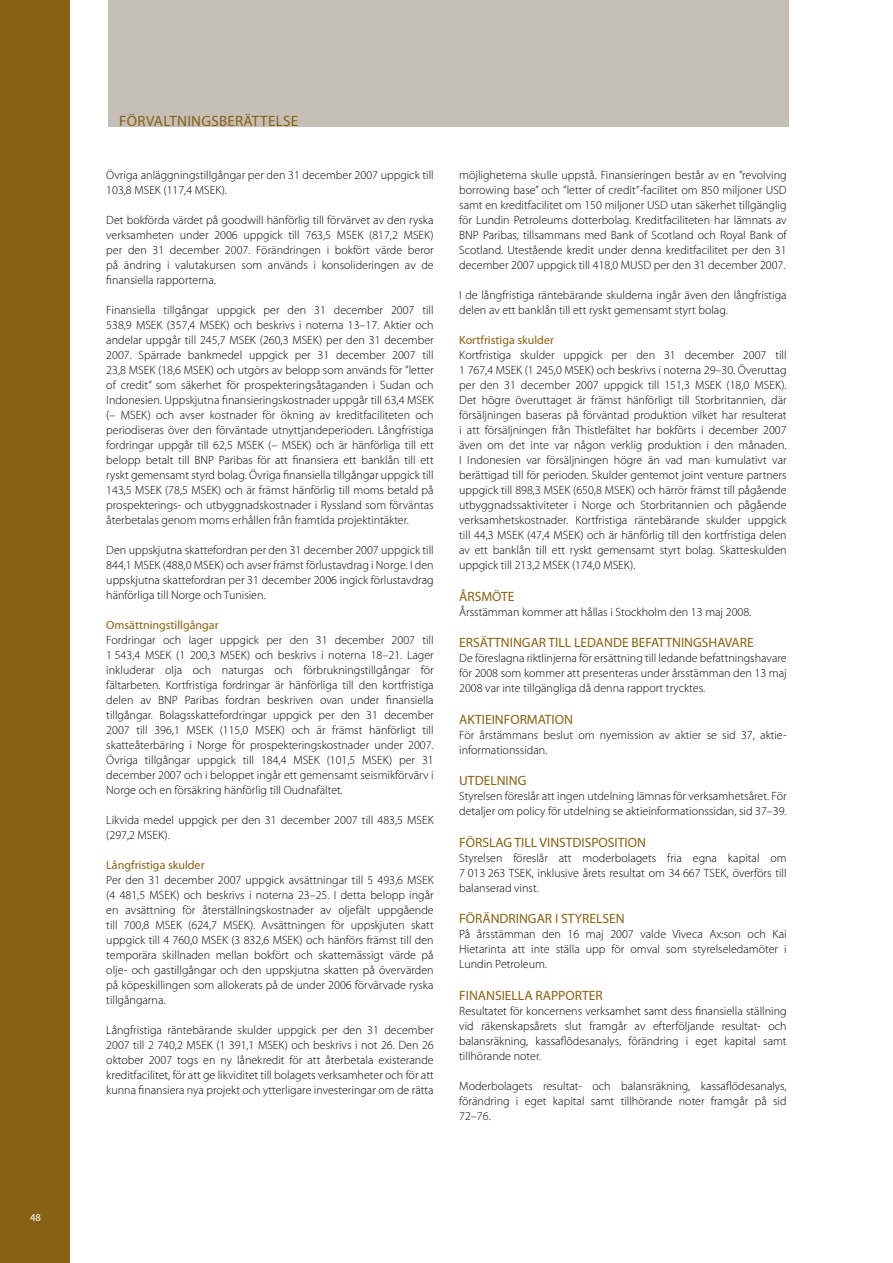
<style>
.page{position:relative;width:893px;height:1263px;background:#fff}
.page>*{position:absolute;margin:0;border:0;box-sizing:border-box;transform-origin:0 0}
.t1{font:15px "Myriad Pro";letter-spacing:.02em;color:#886114}
.t2{font:13.5px "Myriad Pro";color:#886114}
.t3{font:300 12px/15px "Myriad Pro";color:#000;text-align:justify}
.t4{font:12px "Myriad Pro";color:#886114}
.t5{font:10.5px "Myriad Pro";color:#fff}
</style>
<div class="page">
<div style="left:0;top:0;width:69px;height:1263px;background:#886114"></div>
<div style="left:108px;top:0;width:680px;height:126px;background:#c6bfb8"></div>
<p class="t5" style="left:30px;top:1211px;width:12px">48</p>
<p class="t1" style="left:119px;top:112px;width:180px">FÖRVALTNINGSBERÄTTELSE</p>
<p class="t3" style="left:106px;top:167px;width:329px">Övriga anläggningstillgångar per den 31 december 2007 uppgick till<br>103,8 MSEK (117,4 MSEK).</p>
<p class="t3" style="left:106px;top:212px;width:329px">Det bokförda värdet på goodwill hänförlig till förvärvet av den ryska verksamheten under 2006 uppgick till 763,5 MSEK (817,2 MSEK) per den 31 december 2007. Förändringen i bokfört värde beror på ändring i valutakursen som används i konsolideringen av de finansiella rapporterna.</p>
<p class="t3" style="left:106px;top:302px;width:329px">Finansiella tillgångar uppgick per den 31 december 2007 till 538,9 MSEK (357,4 MSEK) och beskrivs i noterna 13–17. Aktier och andelar uppgår till 245,7 MSEK (260,3 MSEK) per den 31 december 2007. Spärrade bankmedel uppgick per 31 december 2007 till 23,8 MSEK (18,6 MSEK) och utgörs av belopp som används för ”letter of credit” som säkerhet för prospekteringsåtaganden i Sudan och Indonesien. Uppskjutna finansieringskostnader uppgår till 63,4 MSEK (– MSEK) och avser kostnader för ökning av kreditfaciliteten och periodiseras över den förväntade utnyttjandeperioden. Långfristiga fordringar uppgår till 62,5 MSEK (– MSEK) och är hänförliga till ett belopp betalt till BNP Paribas för att finansiera ett banklån till ett ryskt gemensamt styrd bolag. Övriga finansiella tillgångar uppgick till 143,5 MSEK (78,5 MSEK) och är främst hänförlig till moms betald på prospekterings- och utbyggnadskostnader i Ryssland som förväntas återbetalas genom moms erhållen från framtida projektintäkter.</p>
<p class="t3" style="left:106px;top:542px;width:329px">Den uppskjutna skattefordran per den 31 december 2007 uppgick till 844,1 MSEK (488,0 MSEK) och avser främst förlustavdrag i Norge. I den uppskjutna skattefordran per 31 december 2006 ingick förlustavdrag hänförliga till Norge och Tunisien.</p>
<p class="t4" style="left:106px;top:618px;width:114px">Omsättningstillgångar</p>
<p class="t3" style="left:106px;top:632px;width:329px">Fordringar och lager uppgick per den 31 december 2007 till 1 543,4 MSEK (1 200,3 MSEK) och beskrivs i noterna 18–21. Lager inkluderar olja och naturgas och förbrukningstillgångar för fältarbeten. Kortfristiga fordringar är hänförliga till den kortfristiga delen av BNP Paribas fordran beskriven ovan under finansiella tillgångar. Bolagsskattefordringar uppgick per den 31 december 2007 till 396,1 MSEK (115,0 MSEK) och är främst hänförligt till skatteåterbäring i Norge för prospekteringskostnader under 2007.<br>Övriga tillgångar uppgick till 184,4 MSEK (101,5 MSEK) per 31 december 2007 och i beloppet ingår ett gemensamt seismikförvärv i Norge och en försäkring hänförlig till Oudnafältet.</p>
<p class="t3" style="left:106px;top:812px;width:329px">Likvida medel uppgick per den 31 december 2007 till 483,5 MSEK (297,2 MSEK).</p>
<p class="t4" style="left:106px;top:858px;width:100px">Långfristiga skulder</p>
<p class="t3" style="left:106px;top:872px;width:329px">Per den 31 december 2007 uppgick avsättningar till 5 493,6 MSEK (4 481,5 MSEK) och beskrivs i noterna 23–25. I detta belopp ingår en avsättning för återställningskostnader av oljefält uppgående till 700,8 MSEK (624,7 MSEK). Avsättningen för uppskjuten skatt uppgick till 4 760,0 MSEK (3 832,6 MSEK) och hänförs främst till den temporära skillnaden mellan bokfört och skattemässigt värde på olje- och gastillgångar och den uppskjutna skatten på övervärden på köpeskillingen som allokerats på de under 2006 förvärvade ryska tillgångarna.</p>
<p class="t3" style="left:106px;top:1022px;width:329px">Långfristiga räntebärande skulder uppgick per den 31 december 2007 till 2 740,2 MSEK (1 391,1 MSEK) och beskrivs i not 26. Den 26 oktober 2007 togs en ny lånekredit för att återbetala existerande kreditfacilitet, för att ge likviditet till bolagets verksamheter och för att kunna finansiera nya projekt och ytterligare investeringar om de rätta</p>
<p class="t3" style="left:459px;top:167px;width:329px">möjligheterna skulle uppstå. Finansieringen består av en ”revolving borrowing base” och ”letter of credit”-facilitet om 850 miljoner USD samt en kreditfacilitet om 150 miljoner USD utan säkerhet tillgänglig för Lundin Petroleums dotterbolag. Kreditfaciliteten har lämnats av BNP Paribas, tillsammans med Bank of Scotland och Royal Bank of Scotland. Utestående kredit under denna kreditfacilitet per den 31 december 2007 uppgick till 418,0 MUSD per den 31 december 2007.</p>
<p class="t3" style="left:459px;top:287px;width:329px">I de långfristiga räntebärande skulderna ingår även den långfristiga delen av ett banklån till ett ryskt gemensamt styrt bolag.</p>
<p class="t4" style="left:459px;top:333px;width:96px">Kortfristiga skulder</p>
<p class="t3" style="left:459px;top:347px;width:329px">Kortfristiga skulder uppgick per den 31 december 2007 till 1 767,4 MSEK (1 245,0 MSEK) och beskrivs i noterna 29–30. Överuttag per den 31 december 2007 uppgick till 151,3 MSEK (18,0 MSEK).<br>Det högre överuttaget är främst hänförligt till Storbritannien, där försäljningen baseras på förväntad produktion vilket har resulterat i att försäljningen från Thistlefältet har bokförts i december 2007 även om det inte var någon verklig produktion i den månaden.<br>I Indonesien var försäljningen högre än vad man kumulativt var berättigad till för perioden. Skulder gentemot joint venture partners uppgick till 898,3 MSEK (650,8 MSEK) och härrör främst till pågående utbyggnadssaktiviteter i Norge och Storbritannien och pågående verksamhetskostnader. Kortfristiga räntebärande skulder uppgick till 44,3 MSEK (47,4 MSEK) och är hänförlig till den kortfristiga delen av ett banklån till ett ryskt gemensamt styrt bolag. Skatteskulden uppgick till 213,2 MSEK (174,0 MSEK).</p>
<p class="t2" style="left:459px;top:588px;width:57px">ÅRSMÖTE</p>
<p class="t3" style="left:459px;top:604px;width:294px">Årsstämman kommer att hållas i Stockholm den 13 maj 2008.</p>
<p class="t2" style="left:459px;top:634px;width:296px">ERSÄTTNINGAR TILL LEDANDE BEFATTNINGSHAVARE</p>
<p class="t3" style="left:459px;top:650px;width:329px">De föreslagna riktlinjerna för ersättning till ledande befattningshavare för 2008 som kommer att presenteras under årsstämman den 13 maj 2008 var inte tillgängliga då denna rapport trycktes.</p>
<p class="t2" style="left:459px;top:711px;width:115px">AKTIEINFORMATION</p>
<p class="t3" style="left:459px;top:727px;width:329px">För årstämmans beslut om nyemission av aktier se sid 37, aktie&shy;informationssidan.</p>
<p class="t2" style="left:459px;top:772px;width:69px">UTDELNING</p>
<p class="t3" style="left:459px;top:788px;width:329px">Styrelsen föreslår att ingen utdelning lämnas för verksamhetsåret. För detaljer om policy för utdelning se aktieinformationssidan, sid 37–39.</p>
<p class="t2" style="left:459px;top:834px;width:188px">FÖRSLAG TILL VINSTDISPOSITION</p>
<p class="t3" style="left:459px;top:850px;width:329px">Styrelsen föreslår att moderbolagets fria egna kapital om 7 013 263 TSEK, inklusive årets resultat om 34 667 TSEK, överförs till balanserad vinst.</p>
<p class="t2" style="left:459px;top:910px;width:167px">FÖRÄNDRINGAR I STYRELSEN</p>
<p class="t3" style="left:459px;top:926px;width:329px">På årsstämman den 16 maj 2007 valde Viveca Ax:son och Kai Hietarinta att inte ställa upp för omval som styrelseledamöter i Lundin Petroleum.</p>
<p class="t2" style="left:459px;top:987px;width:145px">FINANSIELLA RAPPORTER</p>
<p class="t3" style="left:459px;top:1003px;width:329px">Resultatet för koncernens verksamhet samt dess finansiella ställning vid räkenskapsårets slut framgår av efterföljande resultat- och balansräkning, kassaflödesanalys, förändring i eget kapital samt tillhörande noter.</p>
<p class="t3" style="left:459px;top:1078px;width:329px">Moderbolagets resultat- och balansräkning, kassaflödesanalys, förändring i eget kapital samt tillhörande noter framgår på sid 72–76.</p>
</div>
